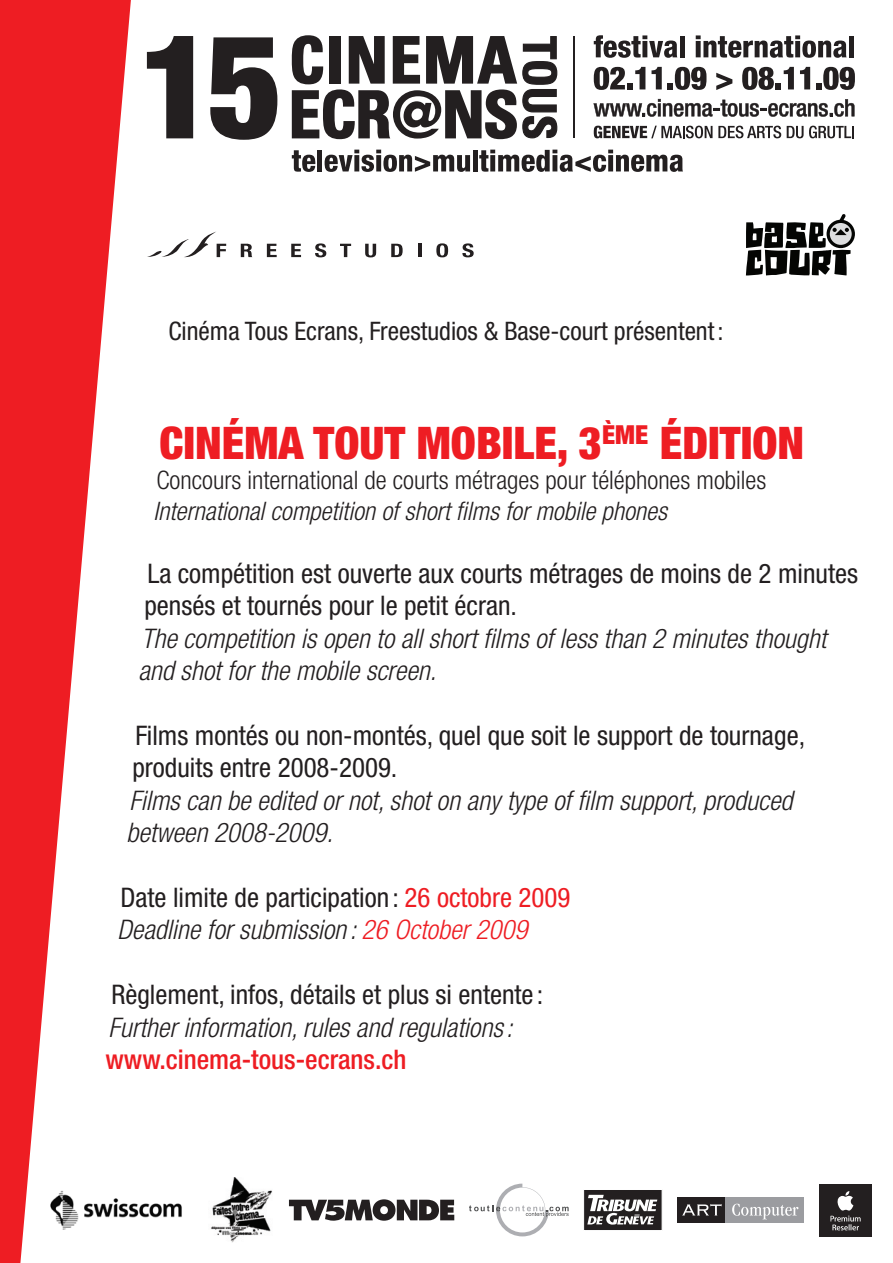
<style>
.page{position:relative;width:893px;height:1263px;background:#fff}
.page>*{position:absolute;margin:0;border:0;box-sizing:border-box;transform-origin:0 0}
.t1{font:900 condensed 45px "Helvetica Neue";color:#ee1d23}
.t2{font:condensed 27px/32.4px "Helvetica Neue";color:#231f20}
.t3{font:italic 300 condensed 27px/32.4px "Helvetica Neue";color:#231f20}
.t4{font:500 condensed 27px "Helvetica Neue";color:#ee1d23}
.t5{font:300 condensed 25.5px "Helvetica Neue";color:#231f20}
.t6{font:italic 300 condensed 25.5px "Helvetica Neue";color:#231f20}
.t7{font:condensed 25.5px "Helvetica Neue";color:#231f20}
.s1{color:#ee1d23}
</style>
<div class="page">
<svg style="left:0;top:0;width:131px;height:1263px;fill:#ee1d23"></svg>
<hr style="left:574px;top:37px;width:1px;height:101px;background:#231f20">
<svg style="left:594px;top:35px;width:83px;height:23px"></svg>
<div style="left:680px;top:36px;width:5px;height:21px;background:#231f20"></div>
<svg style="left:696px;top:35px;width:151px;height:23px"></svg>
<div style="left:849px;top:36px;width:5px;height:21px;background:#231f20"></div>
<svg style="left:593px;top:99px;width:261px;height:18px"></svg>
<svg style="left:594px;top:126px;width:100px;height:12px"></svg>
<svg style="left:695px;top:126px;width:8px;height:12px"></svg>
<svg style="left:705px;top:126px;width:7px;height:12px"></svg>
<svg style="left:718px;top:126px;width:63px;height:12px"></svg>
<svg style="left:787px;top:126px;width:67px;height:12px"></svg>
<svg style="left:594px;top:67px;width:51px;height:23px"></svg>
<svg style="left:651px;top:67px;width:11px;height:22px"></svg>
<svg style="left:668px;top:67px;width:38px;height:23px"></svg>
<svg style="left:716px;top:73px;width:16px;height:17px"></svg>
<svg style="left:742px;top:67px;width:52px;height:23px"></svg>
<svg style="left:800px;top:67px;width:10px;height:22px"></svg>
<svg style="left:816px;top:67px;width:39px;height:23px"></svg>
<svg style="left:292px;top:150px;width:23px;height:22px"></svg>
<div style="left:317px;top:150px;width:5px;height:21px;background:#231f20"></div>
<svg style="left:325px;top:150px;width:145px;height:22px"></svg>
<div style="left:473px;top:150px;width:5px;height:21px;background:#231f20"></div>
<svg style="left:479px;top:150px;width:204px;height:22px"></svg>
<svg style="left:292px;top:35px;width:265px;height:104px"></svg>
<svg style="left:147px;top:36px;width:46px;height:102px"></svg>
<svg style="left:210px;top:37px;width:67px;height:103px"></svg>
<svg style="left:826px;top:220px;width:29px;height:28px"></svg>
<svg style="left:746px;top:214px;width:105px;height:61px"></svg>
<svg style="left:241px;top:244px;width:11px;height:13px"></svg>
<svg style="left:267px;top:244px;width:10px;height:13px"></svg>
<svg style="left:291px;top:244px;width:10px;height:13px"></svg>
<svg style="left:315px;top:243px;width:11px;height:14px"></svg>
<svg style="left:340px;top:244px;width:11px;height:13px"></svg>
<svg style="left:365px;top:244px;width:11px;height:13px"></svg>
<svg style="left:391px;top:244px;width:12px;height:13px"></svg>
<svg style="left:418px;top:244px;width:3px;height:13px"></svg>
<svg style="left:436px;top:243px;width:12px;height:14px"></svg>
<svg style="left:462px;top:243px;width:12px;height:14px"></svg>
<svg style="left:147px;top:232px;width:79px;height:25px"></svg>
<svg style="left:469px;top:1183px;width:100px;height:53px"></svg>
<div style="left:583px;top:1189px;width:79px;height:42px;background:#231f20;border:1px solid #fff"></div>
<svg style="left:587px;top:1195px;width:70px;height:29px"></svg>
<img style="left:211px;top:1178px;width:61px;height:64px">
<svg style="left:289px;top:1199px;width:165px;height:22px"></svg>
<div style="left:677px;top:1197px;width:49px;height:26px;background:#231f20"></div>
<div style="left:726px;top:1197px;width:78px;height:26px;background:#9b9ca0"></div>
<svg style="left:682px;top:1204px;width:40px;height:11px"></svg>
<svg style="left:732px;top:1204px;width:66px;height:15px"></svg>
<svg style="left:819px;top:1236px;width:53px;height:1px"></svg>
<div style="left:819px;top:1184px;width:53px;height:52px;background:#231f20"></div>
<svg style="left:830px;top:1191px;width:31px;height:39px"></svg>
<img style="left:38px;top:1183px;width:144px;height:54px">
<p class="t7" style="left:168px;top:316px;width:557px">Cinéma Tous Ecrans, Freestudios &amp; Base-court présentent:</p>
<p class="t1" style="left:159px;top:415px;width:646px">CINÉMA TOUT MOBILE, 3<sup>ÈME</sup> ÉDITION</p>
<p class="t5" style="left:156px;top:466px;width:611px">Concours international de courts métrages pour téléphones mobiles</p>
<p class="t6" style="left:153px;top:496px;width:515px">International competition of short films for mobile phones</p>
<p class="t2" style="left:144px;top:557px;width:715px">La compétition est ouverte aux courts métrages de moins de 2 minutes pensés et tournés pour le petit écran.</p>
<p class="t3" style="left:138px;top:622px;width:689px">The competition is open to all short films of less than 2 minutes thought and shot for the mobile screen.</p>
<p class="t2" style="left:132px;top:719px;width:674px">Films montés ou non-montés, quel que soit le support de tournage, produits entre 2008-2009.</p>
<p class="t3" style="left:126px;top:784px;width:668px">Films can be edited or not, shot on any type of film support, produced between 2008-2009.</p>
<p class="t2" style="left:120px;top:881px;width:451px">Date limite de participation : <span class="s1">26 octobre 2009</span></p>
<p class="t3" style="left:117px;top:913px;width:411px">Deadline for submission : <span class="s1">26 October 2009</span></p>
<p class="t2" style="left:111px;top:978px;width:434px">Règlement, infos, détails et plus si entente :</p>
<p class="t3" style="left:108px;top:1011px;width:406px">Further information, rules and regulations:</p>
<p class="t4" style="left:105px;top:1043px;width:303px">www.cinema-tous-ecrans.ch</p>
</div>
